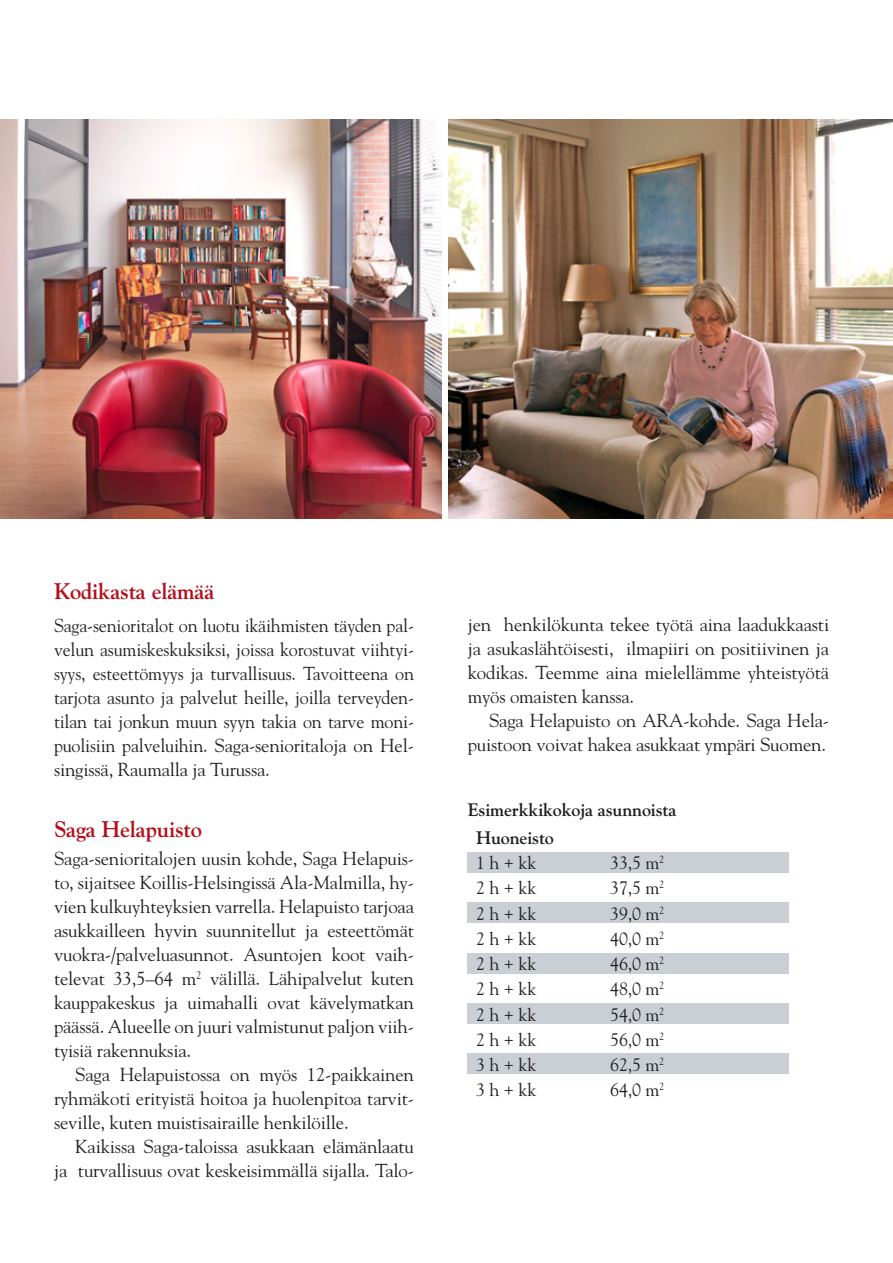
<style>
.page{position:relative;width:893px;height:1263px;background:#fff}
.page>*{position:absolute;margin:0;border:0;box-sizing:border-box;transform-origin:0 0}
.t1{font:700 22.5px "Goudy Std";letter-spacing:-.01em;color:#b50e1a}
.t2{font:18.75px/24px "Goudy Std";letter-spacing:-.01em;color:#231f20;text-align:justify}
.t3{font:18.75px/24px "Goudy Std";letter-spacing:-.01em;color:#231f20;text-align:justify;scale:.96 1}
.t4{font:18px "Goudy Std";letter-spacing:-.01em;color:#231f20}
.t5{font:700 18px "Goudy Std";letter-spacing:-.01em;color:#231f20}
</style>
<div class="page">
<img style="left:0;top:119px;width:442px;height:400px">
<img style="left:449px;top:119px;width:444px;height:400px">
<div style="left:468px;top:852px;width:321px;height:21px;background:#c9cfd4"></div>
<div style="left:468px;top:903px;width:321px;height:20px;background:#c9cfd4"></div>
<div style="left:468px;top:953px;width:321px;height:21px;background:#c9cfd4"></div>
<div style="left:468px;top:1003px;width:321px;height:20px;background:#c9cfd4"></div>
<div style="left:468px;top:1053px;width:321px;height:21px;background:#c9cfd4"></div>
<p class="t1" style="left:54px;top:578px;width:162px">Kodikasta elämää</p>
<p class="t3" style="left:54px;top:613px;width:377px">Saga-senioritalot on luotu ikäihmisten täyden pal&shy;velun asumiskeskuksiksi, joissa korostuvat viihtyi&shy;syys, esteettömyys ja turvallisuus. Tavoitteena on tarjota asunto ja palvelut heille, joilla terveyden&shy;tilan tai jonkun muun syyn takia on tarve moni&shy;puolisiin palveluihin. Saga-senioritaloja on Hel&shy;singissä, Raumalla ja Turussa.</p>
<p class="t1" style="left:54px;top:815px;width:150px">Saga Helapuisto</p>
<p class="t2" style="left:54px;top:846px;width:362px">Saga-senioritalojen uusin kohde, Saga Helapuis&shy;to, sijaitsee Koillis-Helsingissä Ala-Malmilla, hy&shy;vien kulkuyhteyksien varrella. Helapuisto tarjoaa asukkailleen hyvin suunnitellut ja esteettömät vuokra-/palveluasunnot. Asuntojen koot vaih&shy;televat 33,5–64 m<sup>2</sup> välillä. Lähipalvelut kuten kauppakeskus ja uimahalli ovat kävelymatkan päässä. Alueelle on juuri valmistunut paljon viih&shy;tyisiä rakennuksia.</p>
<p class="t2" style="left:54px;top:1062px;width:362px;text-indent:21px">Saga Helapuistossa on myös 12-paikkainen ryhmäkoti erityistä hoitoa ja huolenpitoa tarvit&shy;seville, kuten muistisairaille henkilöille.</p>
<p class="t2" style="left:54px;top:1134px;width:362px;text-align:right">Kaikissa Saga-taloissa asukkaan elämänlaatu<br>ja turvallisuus ovat keskeisimmällä sijalla. Talo-</p>
<p class="t2" style="left:468px;top:612px;width:363px">jen henkilökunta tekee työtä aina laadukkaasti ja asukaslähtöisesti, ilmapiiri on positiivinen ja kodikas. Teemme aina mielellämme yhteistyötä myös omaisten kanssa.</p>
<p class="t2" style="left:468px;top:708px;width:363px;text-align:right">Saga Helapuisto on ARA-kohde. Saga Hela&shy;puistoon voivat hakea asukkaat ympäri Suomen.</p>
<p class="t5" style="left:468px;top:799px;width:210px">Esimerkkikokoja asunnoista</p>
<p class="t5" style="left:476px;top:827px;width:79px">Huoneisto</p>
<p class="t4" style="left:476px;top:852px;width:62px">1 h + kk</p>
<p class="t4" style="left:610px;top:852px;width:56px">33,5 m<sup>2</sup></p>
<p class="t4" style="left:476px;top:877px;width:62px">2 h + kk</p>
<p class="t4" style="left:610px;top:877px;width:56px">37,5 m<sup>2</sup></p>
<p class="t4" style="left:476px;top:902px;width:62px">2 h + kk</p>
<p class="t4" style="left:610px;top:902px;width:56px">39,0 m<sup>2</sup></p>
<p class="t4" style="left:476px;top:927px;width:62px">2 h + kk</p>
<p class="t4" style="left:610px;top:927px;width:56px">40,0 m<sup>2</sup></p>
<p class="t4" style="left:476px;top:953px;width:62px">2 h + kk</p>
<p class="t4" style="left:610px;top:953px;width:56px">46,0 m<sup>2</sup></p>
<p class="t4" style="left:476px;top:978px;width:62px">2 h + kk</p>
<p class="t4" style="left:610px;top:978px;width:56px">48,0 m<sup>2</sup></p>
<p class="t4" style="left:476px;top:1003px;width:62px">2 h + kk</p>
<p class="t4" style="left:610px;top:1003px;width:56px">54,0 m<sup>2</sup></p>
<p class="t4" style="left:476px;top:1028px;width:62px">2 h + kk</p>
<p class="t4" style="left:610px;top:1028px;width:56px">56,0 m<sup>2</sup></p>
<p class="t4" style="left:476px;top:1054px;width:62px">3 h + kk</p>
<p class="t4" style="left:610px;top:1054px;width:56px">62,5 m<sup>2</sup></p>
<p class="t4" style="left:476px;top:1079px;width:62px">3 h + kk</p>
<p class="t4" style="left:610px;top:1079px;width:56px">64,0 m<sup>2</sup></p>
</div>
